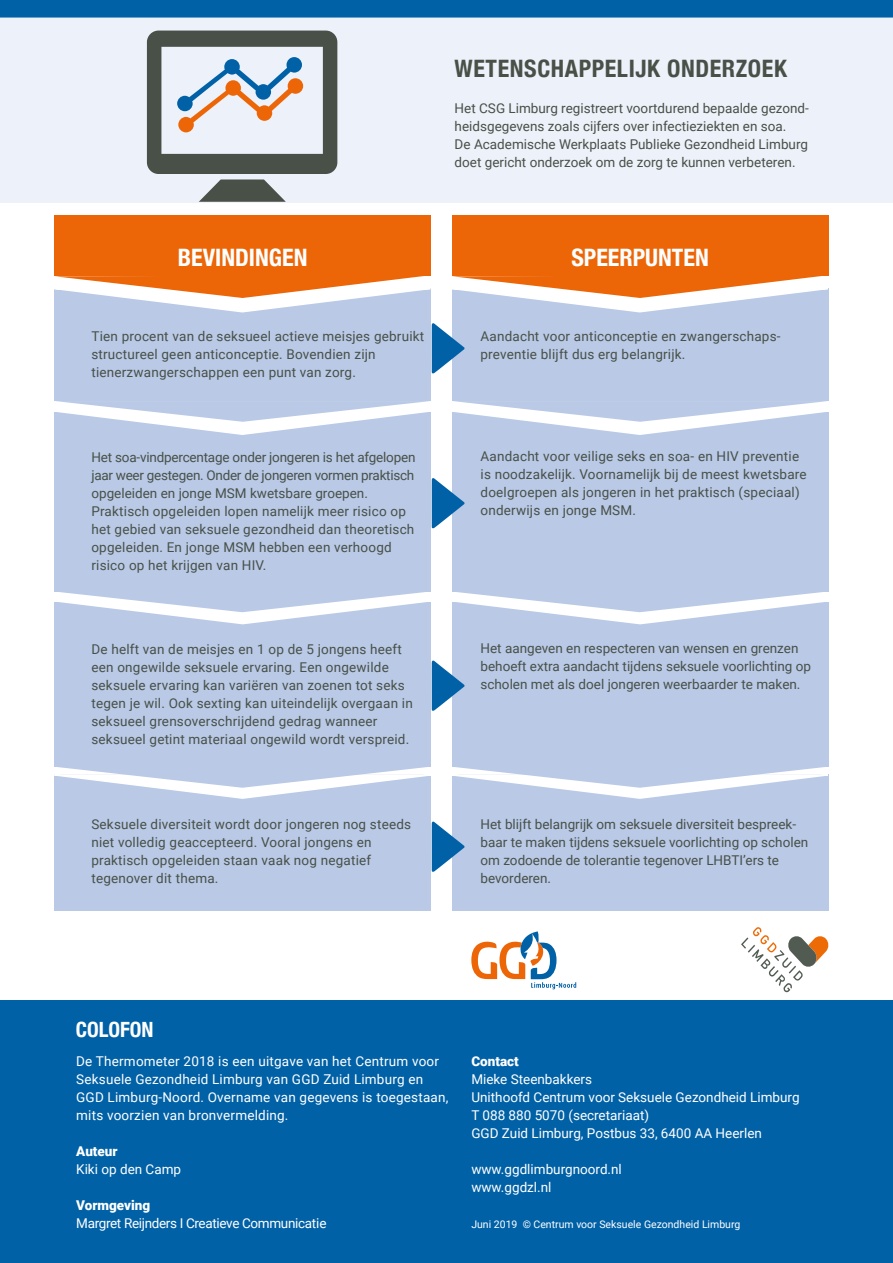
<style>
.page{position:relative;width:893px;height:1263px;background:#fff}
.page>*{position:absolute;margin:0;border:0;box-sizing:border-box;transform-origin:0 0}
.t1{font:700 condensed 24px "Helvetica Neue";letter-spacing:.025em;color:#485048}
.t2{font:700 condensed 24px "Helvetica Neue";color:#fff}
.t3{font:700 condensed 21px "Helvetica Neue";color:#fff}
.t4{font:13.5px/18px "Roboto";letter-spacing:.015em;color:#485048}
.t5{font:13.5px/18px "Roboto";color:#fff}
.t6{font:13.5px "Roboto";letter-spacing:-.025em;color:#fff}
.t7{font:900 13.5px "Roboto";color:#fff}
.t8{font:10.5px "Roboto";color:#fff}
</style>
<div class="page">
<div style="left:0;top:1000px;width:893px;height:263px;background:#0061a7"></div>
<svg style="left:471px;top:931px;width:105px;height:58px"></svg>
<svg style="left:741px;top:927px;width:87px;height:65px"></svg>
<div style="left:0;top:0;width:893px;height:17px;background:#0061a7"></div>
<div style="left:0;top:17px;width:893px;height:185px;background:#edf1f9"></div>
<div style="left:55px;top:412px;width:376px;height:179px;background:#b9c9e6"></div>
<div style="left:55px;top:289px;width:376px;height:112px;background:#b9c9e6"></div>
<div style="left:55px;top:216px;width:376px;height:60px;background:#ec6608"></div>
<div style="left:55px;top:602px;width:376px;height:165px;background:#b9c9e6"></div>
<div style="left:55px;top:774px;width:376px;height:136px;background:#b9c9e6"></div>
<svg style="left:54px;top:591px;width:377px;height:44px"></svg>
<div style="left:452px;top:412px;width:376px;height:179px;background:#b9c9e6"></div>
<div style="left:452px;top:289px;width:376px;height:112px;background:#b9c9e6"></div>
<svg style="left:54px;top:401px;width:775px;height:35px"></svg>
<div style="left:452px;top:216px;width:376px;height:60px;background:#ec6608"></div>
<svg style="left:54px;top:275px;width:775px;height:38px"></svg>
<div style="left:452px;top:602px;width:376px;height:165px;background:#b9c9e6"></div>
<div style="left:452px;top:774px;width:376px;height:136px;background:#b9c9e6"></div>
<svg style="left:452px;top:591px;width:376px;height:34px"></svg>
<svg style="left:54px;top:767px;width:775px;height:47px"></svg>
<svg style="left:147px;top:31px;width:190px;height:171px"></svg>
<svg style="left:432px;top:323px;width:32px;height:50px"></svg>
<svg style="left:432px;top:478px;width:32px;height:50px"></svg>
<svg style="left:432px;top:660px;width:32px;height:51px"></svg>
<svg style="left:432px;top:821px;width:32px;height:51px"></svg>
<h1 class="t1" style="left:455px;top:49px;width:334px">WETENSCHAPPELIJK ONDERZOEK</h1>
<p class="t4" style="left:455px;top:99px;width:356px">Het CSG Limburg registreert voortdurend bepaalde gezond&shy;heidsgegevens zoals cijfers over infectieziekten en soa.<br>De Academische Werkplaats Publieke Gezondheid Limburg doet gericht onderzoek om de zorg te kunnen verbeteren.</p>
<h1 class="t2" style="left:178px;top:237px;width:131px">BEVINDINGEN</h1>
<h1 class="t2" style="left:571px;top:237px;width:139px">SPEERPUNTEN</h1>
<p class="t4" style="left:91px;top:327px;width:334px">Tien procent van de seksueel actieve meisjes gebruikt structureel geen anticonceptie. Bovendien zijn tienerzwangerschappen een punt van zorg.</p>
<p class="t4" style="left:91px;top:448px;width:326px">Het soa-vindpercentage onder jongeren is het afgelopen jaar weer gestegen. Onder de jongeren vormen praktisch opgeleiden en jonge MSM kwetsbare groepen.<br>Praktisch opgeleiden lopen namelijk meer risico op het gebied van seksuele gezondheid dan theoretisch opgeleiden. En jonge MSM hebben een verhoogd risico op het krijgen van HIV.</p>
<p class="t4" style="left:91px;top:639px;width:323px">De helft van de meisjes en 1 op de 5 jongens heeft een ongewilde seksuele ervaring. Een ongewilde seksuele ervaring kan variëren van zoenen tot seks tegen je wil. Ook sexting kan uiteindelijk overgaan in seksueel grensoverschrijdend gedrag wanneer seksueel getint materiaal ongewild wordt verspreid.</p>
<p class="t4" style="left:91px;top:815px;width:321px">Seksuele diversiteit wordt door jongeren nog steeds niet volledig geaccepteerd. Vooral jongens en praktisch opgeleiden staan vaak nog negatief tegenover dit thema.</p>
<p class="t4" style="left:480px;top:327px;width:302px">Aandacht voor anticonceptie en zwangerschaps&shy;preventie blijft dus erg belangrijk.</p>
<p class="t4" style="left:480px;top:447px;width:328px">Aandacht voor veilige seks en soa- en HIV preventie is noodzakelijk. Voornamelijk bij de meest kwetsbare doelgroepen als jongeren in het praktisch (speciaal) onderwijs en jonge MSM.</p>
<p class="t4" style="left:480px;top:639px;width:332px">Het aangeven en respecteren van wensen en grenzen behoeft extra aandacht tijdens seksuele voorlichting op scholen met als doel jongeren weerbaarder te maken.</p>
<p class="t4" style="left:480px;top:814px;width:329px">Het blijft belangrijk om seksuele diversiteit bespreek&shy;baar te maken tijdens seksuele voorlichting op scholen om zodoende de tolerantie tegenover LHBTI’ers te bevorderen.</p>
<h2 class="t3" style="left:76px;top:1012px;width:79px">COLOFON</h2>
<p class="t5" style="left:76px;top:1052px;width:374px">De Thermometer 2018 is een uitgave van het Centrum voor Seksuele Gezondheid Limburg van GGD Zuid Limburg en GGD Limburg-Noord. Overname van gegevens is toegestaan, mits voorzien van bronvermelding.</p>
<p class="t7" style="left:76px;top:1142px;width:43px">Auteur</p>
<p class="t5" style="left:76px;top:1160px;width:106px">Kiki op den Camp</p>
<p class="t7" style="left:76px;top:1196px;width:76px">Vormgeving</p>
<p class="t6" style="left:76px;top:1214px;width:252px">Margret Reijnders I Creatieve Communicatie</p>
<p class="t7" style="left:471px;top:1052px;width:49px">Contact</p>
<p class="t5" style="left:471px;top:1070px;width:330px">Mieke Steenbakkers<br>Unithoofd Centrum voor Seksuele Gezondheid Limburg T 088 880 5070 (secretariaat)<br>GGD Zuid Limburg, Postbus 33, 6400 AA Heerlen</p>
<p class="t5" style="left:471px;top:1160px;width:152px">www.ggdlimburgnoord.nl www.ggdzl.nl</p>
<p class="t8" style="left:471px;top:1217px;width:271px">Juni 2019 © Centrum voor Seksuele Gezondheid Limburg</p>
</div>
